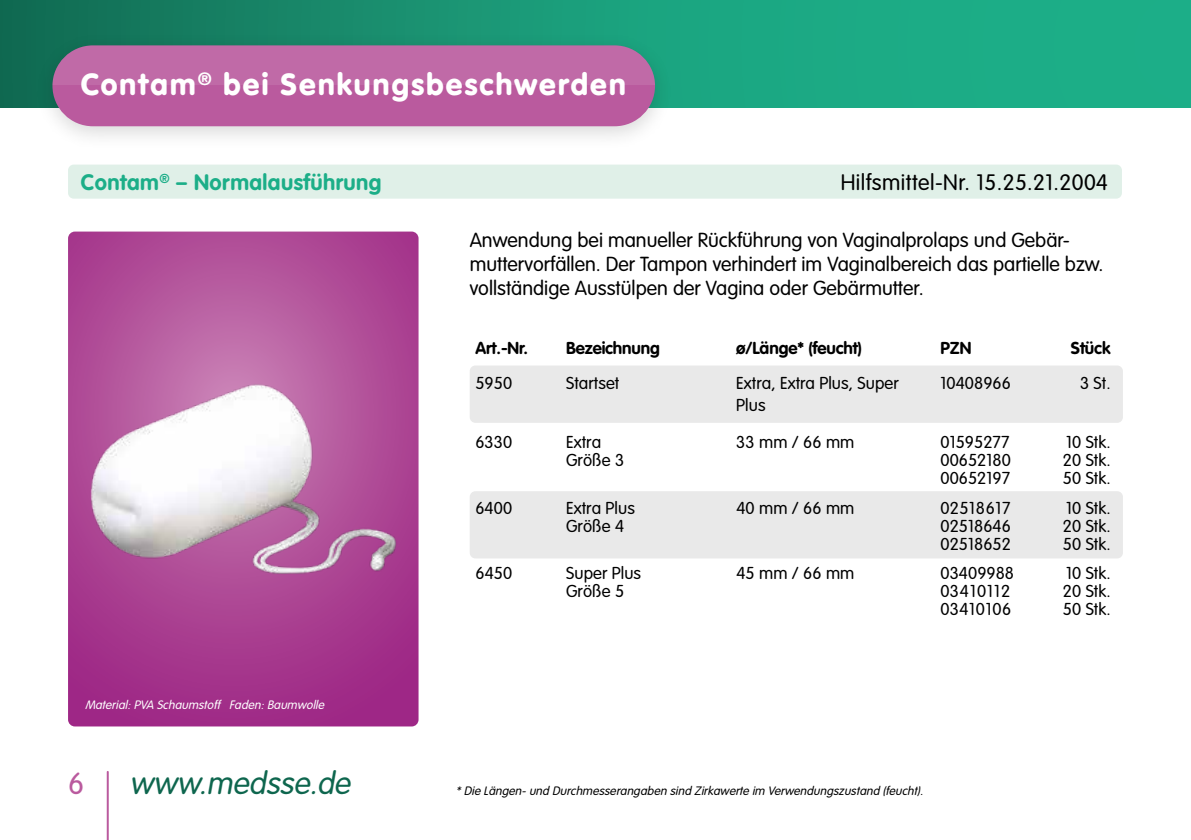
<style>
.page{position:relative;width:1191px;height:840px;background:#fff}
.page>*{position:absolute;margin:0;border:0;box-sizing:border-box;transform-origin:0 0}
.t1{font:italic 300 31px "VAG Rounded";color:#0e664e}
.t2{font:900 30px "VAG Rounded";letter-spacing:.075em;color:#fff}
.t3{font:300 30px "VAG Rounded";color:#ba5a9e}
.t4{font:300 22px "VAG Rounded";letter-spacing:.02em;color:#000}
.t5{font:700 22px "VAG Rounded";letter-spacing:.02em;color:#1cae88}
.t6{font:300 20px/24px "VAG Rounded";color:#000}
.t7{font:300 17px/18px "VAG Rounded";letter-spacing:.005em;color:#000;text-align:justify}
.t8{font:700 17px "VAG Rounded";letter-spacing:-.005em;color:#000}
.t9{font:300 17px/18px "VAG Rounded";letter-spacing:.04em;color:#000}
.t10{font:italic 300 12px "VAG Rounded";color:#000}
.t11{font:italic 300 12px "VAG Rounded";color:#fff}
</style>
<div class="page">
<div style="left:470px;top:365px;width:653px;height:57px;background:#e9e9e9;border-radius:6px"></div>
<div style="left:470px;top:491px;width:653px;height:67px;background:#e9e9e9;border-radius:6px"></div>
<div style="left:0;top:0;width:1191px;height:108px;background:linear-gradient(to right,#14745a,#1ebc92)"></div>
<hr style="left:107px;top:771px;width:2px;height:68px;background:#ba5a9e">
<svg style="left:68px;top:231px;width:350px;height:495px;background:#ab4493"></svg>
<img style="left:86px;top:379px;width:314px;height:199px">
<div style="left:34px;top:32px;width:639px;height:119px;background:#000;opacity:.15"></div>
<div style="left:52px;top:45px;width:603px;height:81px;background:#ba5a9e;border-radius:40px"></div>
<div style="left:52px;top:45px;width:603px;height:40px;background:#c06aa7"></div>
<div style="left:68px;top:164px;width:1054px;height:34px;background:#e0f0e8;border-radius:6px"></div>
<h2 class="t2" style="left:81px;top:66px;width:546px">Contam<sup>®</sup> bei Senkungsbeschwerden</h2>
<p class="t5" style="left:81px;top:169px;width:302px">Contam<sup>®</sup> – Normalausführung</p>
<p class="t4" style="left:841px;top:170px;width:269px">Hilfsmittel-Nr. 15.25.21.2004</p>
<p class="t6" style="left:470px;top:228px;width:635px">Anwendung bei manueller Rückführung von Vaginalprolaps und Gebär&shy;muttervorfällen. Der Tampon verhindert im Vaginalbereich das partielle bzw. vollständige Ausstülpen der Vagina oder Gebärmutter.</p>
<p class="t11" style="left:85px;top:698px;width:243px">Material:PVA Schaumstoff Faden:Baumwolle</p>
<h2 class="t3" style="left:68px;top:765px;width:18px">6</h2>
<h1 class="t1" style="left:130px;top:765px;width:228px">www.medsse.de</h1>
<p class="t8" style="left:475px;top:337px;width:54px">Art.-Nr.</p>
<p class="t8" style="left:566px;top:337px;width:95px">Bezeichnung</p>
<p class="t8" style="left:736px;top:337px;width:127px">ø/Länge* (feucht)</p>
<p class="t8" style="left:940px;top:337px;width:33px">PZN</p>
<p class="t8" style="left:1071px;top:337px;width:41px">Stück</p>
<p class="t7" style="left:475px;top:373px;width:38px">5950</p>
<p class="t7" style="left:566px;top:373px;width:55px">Startset</p>
<p class="t7" style="left:736px;top:371px;width:164px;line-height:22px">Extra, Extra Plus, Super<br>Plus</p>
<p class="t7" style="left:940px;top:373px;width:72px">10408966</p>
<p class="t7" style="left:1080px;top:373px;width:32px">3 St.</p>
<p class="t7" style="left:475px;top:433px;width:38px">6330</p>
<p class="t7" style="left:566px;top:433px;width:60px">Extra<br>Größe 3</p>
<p class="t7" style="left:736px;top:433px;width:120px">33 mm / 66 mm</p>
<p class="t7" style="left:940px;top:433px;width:72px">01595277<br>00652180<br>00652197</p>
<p class="t7" style="left:1063px;top:433px;width:49px">10 Stk.<br>20 Stk.<br>50 Stk.</p>
<p class="t7" style="left:475px;top:498px;width:38px">6400</p>
<p class="t7" style="left:566px;top:498px;width:70px">Extra Plus<br>Größe 4</p>
<p class="t7" style="left:736px;top:498px;width:120px">40 mm / 66 mm</p>
<p class="t7" style="left:940px;top:498px;width:72px">02518617<br>02518646<br>02518652</p>
<p class="t7" style="left:1063px;top:498px;width:49px">10 Stk.<br>20 Stk.<br>50 Stk.</p>
<p class="t7" style="left:475px;top:563px;width:38px">6450</p>
<p class="t7" style="left:566px;top:563px;width:76px">Super Plus<br>Größe 5</p>
<p class="t7" style="left:736px;top:563px;width:120px">45 mm / 66 mm</p>
<p class="t9" style="left:940px;top:563px;width:75px">03409988<br>03410112<br>03410106</p>
<p class="t7" style="left:1063px;top:563px;width:49px">10 Stk.<br>20 Stk.<br>50 Stk.</p>
<p class="t10" style="left:456px;top:783px;width:471px">*Die Längen-und Durchmesserangaben sind Zirkawerte im Verwendungszustand (feucht).</p>
</div>
